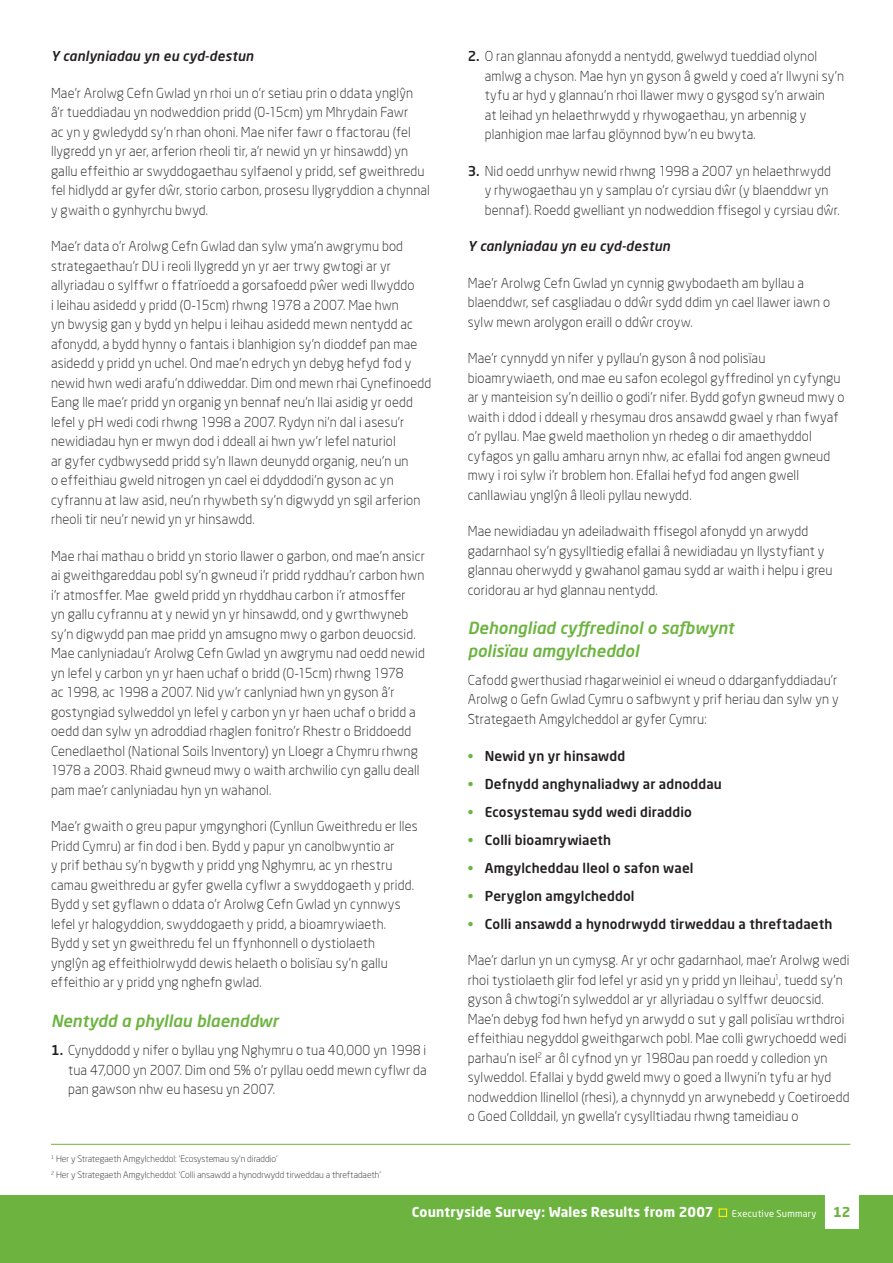
<style>
.page{position:relative;width:893px;height:1263px;background:#fff}
.page>*{position:absolute;margin:0;border:0;box-sizing:border-box;transform-origin:0 0}
.t1{font:italic 500 16.5px/22.5px "Neo Sans Std";letter-spacing:.005em;color:#6cb43f}
.t2{font:13.5px/19.5px "Neo Sans Light Welsh";letter-spacing:.01em;color:#231f20}
.t3{font:500 13.5px "Neo Sans Std";letter-spacing:.01em;color:#231f20}
.t4{font:italic 500 13.5px "Neo Sans Std";letter-spacing:.01em;color:#231f20}
.t5{font:700 13.5px "Neo Sans Std";letter-spacing:.01em;color:#fff}
.t6{font:9.3px "Neo Sans Std";letter-spacing:.025em;color:#fff}
.t7{font:300 9px/16.2px "Neo Sans Std";color:#231f20}
.s1{font-family:"Neo Sans Std";font-weight:500}
.s2{color:#6cb43f}
.s3{font-weight:700;font-size:13.5px;color:#6cb43f}
</style>
<div class="page">
<div style="left:0;top:1195px;width:893px;height:68px;background:#6cb43f"></div>
<div style="left:719px;top:1208px;width:8px;height:9px;border:1px solid #fff101"></div>
<div style="left:826px;top:1192px;width:32px;height:36px;background:#fff"></div>
<div style="left:825px;top:1191px;width:34px;height:38px;border:2px solid #fff"></div>
<hr style="left:51px;top:1144px;width:799px;height:1px;background:#6cb43f">
<p class="t4" style="left:51px;top:49px;width:204px">Y canlyniadau yn eu cyd-destun</p>
<p class="t2" style="left:51px;top:83px;width:380px">Mae’r Arolwg Cefn Gwlad yn rhoi un o’r setiau prin o ddata yngl≤n<br>â’r tueddiadau yn nodweddion pridd (0-15cm) ym Mhrydain Fawr<br>ac yn y gwledydd sy’n rhan ohoni. Mae nifer fawr o ffactorau (fel llygredd yn yr aer, arferion rheoli tir, a’r newid yn yr hinsawdd) yn gallu effeithio ar swyddogaethau sylfaenol y pridd, sef gweithredu fel hidlydd ar gyfer d$r, storio carbon, prosesu llygryddion a chynnal y gwaith o gynhyrchu bwyd.</p>
<p class="t2" style="left:51px;top:237px;width:382px">Mae’r data o’r Arolwg Cefn Gwlad dan sylw yma’n awgrymu bod strategaethau’r DU i reoli llygredd yn yr aer trwy gwtogi ar yr allyriadau o sylffwr o ffatrïoedd a gorsafoedd p$er wedi llwyddo<br>i leihau asidedd y pridd (0-15cm) rhwng 1978 a 2007. Mae hwn<br>yn bwysig gan y bydd yn helpu i leihau asidedd mewn nentydd ac afonydd, a bydd hynny o fantais i blanhigion sy’n dioddef pan mae asidedd y pridd yn uchel. Ond mae’n edrych yn debyg hefyd fod y newid hwn wedi arafu’n ddiweddar. Dim ond mewn rhai Cynefinoedd Eang lle mae’r pridd yn organig yn bennaf neu’n llai asidig yr oedd lefel y pH wedi codi rhwng 1998 a 2007. Rydyn ni’n dal i asesu’r newidiadau hyn er mwyn dod i ddeall ai hwn yw’r lefel naturiol<br>ar gyfer cydbwysedd pridd sy’n llawn deunydd organig, neu’n un<br>o effeithiau gweld nitrogen yn cael ei ddyddodi’n gyson ac yn cyfrannu at law asid, neu’n rhywbeth sy’n digwydd yn sgil arferion rheoli tir neu’r newid yn yr hinsawdd.</p>
<p class="t2" style="left:51px;top:546px;width:376px">Mae rhai mathau o bridd yn storio llawer o garbon, ond mae’n ansicr ai gweithgareddau pobl sy’n gwneud i’r pridd ryddhau’r carbon hwn i’r atmosffer. Mae gweld pridd yn rhyddhau carbon i’r atmosffer<br>yn gallu cyfrannu at y newid yn yr hinsawdd, ond y gwrthwyneb sy’n digwydd pan mae pridd yn amsugno mwy o garbon deuocsid.<br>Mae canlyniadau’r Arolwg Cefn Gwlad yn awgrymu nad oedd newid yn lefel y carbon yn yr haen uchaf o bridd (0-15cm) rhwng 1978<br>ac 1998, ac 1998 a 2007. Nid yw’r canlyniad hwn yn gyson â’r gostyngiad sylweddol yn lefel y carbon yn yr haen uchaf o bridd a oedd dan sylw yn adroddiad rhaglen fonitro’r Rhestr o Briddoedd Cenedlaethol (National Soils Inventory) yn Lloegr a Chymru rhwng 1978 a 2003. Rhaid gwneud mwy o waith archwilio cyn gallu deall pam mae’r canlyniadau hyn yn wahanol.</p>
<p class="t2" style="left:51px;top:817px;width:368px">Mae’r gwaith o greu papur ymgynghori (Cynllun Gweithredu er lles Pridd Cymru) ar fin dod i ben. Bydd y papur yn canolbwyntio ar<br>y prif bethau sy’n bygwth y pridd yng Nghymru, ac yn rhestru camau gweithredu ar gyfer gwella cyflwr a swyddogaeth y pridd.<br>Bydd y set gyflawn o ddata o’r Arolwg Cefn Gwlad yn cynnwys lefel yr halogyddion, swyddogaeth y pridd, a bioamrywiaeth.<br>Bydd y set yn gweithredu fel un ffynhonnell o dystiolaeth<br>yngl≤n ag effeithiolrwydd dewis helaeth o bolisïau sy’n gallu effeithio ar y pridd yng nghefn gwlad.</p>
<p class="t1" style="left:51px;top:1010px;width:229px">Nentydd a phyllau blaenddwr</p>
<p class="t2" style="left:68px;top:1040px;width:360px;text-align:justify;text-indent:-17px"><span class="s1">1.</span> Cynyddodd y nifer o byllau yng Nghymru o tua 40,000 yn 1998 i tua 47,000 yn 2007. Dim ond 5% o’r pyllau oedd mewn cyflwr da pan gawson nhw eu hasesu yn 2007.</p>
<p class="t7" style="left:51px;top:1151px;width:331px"><sup>1</sup> Her y Strategaeth Amgylcheddol: ‘Ecosystemau sy’n diraddio’<br><sup>2</sup> Her y Strategaeth Amgylcheddol: ‘Colli ansawdd a hynodrwydd tirweddau a threftadaeth’</p>
<p class="t2" style="left:485px;top:47px;width:361px;text-indent:-17px"><span class="s1">2.</span> O ran glannau afonydd a nentydd, gwelwyd tueddiad olynol amlwg a chyson. Mae hyn yn gyson â gweld y coed a’r llwyni sy’n tyfu ar hyd y glannau’n rhoi llawer mwy o gysgod sy’n arwain<br>at leihad yn helaethrwydd y rhywogaethau, yn arbennig y planhigion mae larfau glöynnod byw’n eu bwyta.</p>
<p class="t2" style="left:485px;top:161px;width:357px;text-indent:-17px"><span class="s1">3.</span> Nid oedd unrhyw newid rhwng 1998 a 2007 yn helaethrwydd y rhywogaethau yn y samplau o’r cyrsiau d$r (y blaenddwr yn bennaf). Roedd gwelliant yn nodweddion ffisegol y cyrsiau d$r.</p>
<p class="t4" style="left:468px;top:239px;width:204px">Y canlyniadau yn eu cyd-destun</p>
<p class="t2" style="left:468px;top:273px;width:364px">Mae’r Arolwg Cefn Gwlad yn cynnig gwybodaeth am byllau a blaenddwr, sef casgliadau o dd$r sydd ddim yn cael llawer iawn o sylw mewn arolygon eraill o dd$r croyw.</p>
<p class="t2" style="left:468px;top:349px;width:378px">Mae’r cynnydd yn nifer y pyllau’n gyson â nod polisïau bioamrywiaeth, ond mae eu safon ecolegol gyffredinol yn cyfyngu ar y manteision sy’n deillio o godi’r nifer. Bydd gofyn gwneud mwy o waith i ddod i ddeall y rhesymau dros ansawdd gwael y rhan fwyaf o’r pyllau. Mae gweld maetholion yn rhedeg o dir amaethyddol cyfagos yn gallu amharu arnyn nhw, ac efallai fod angen gwneud mwy i roi sylw i’r broblem hon. Efallai hefyd fod angen gwell canllawiau yngl≤n â lleoli pyllau newydd.</p>
<p class="t2" style="left:468px;top:522px;width:366px">Mae newidiadau yn adeiladwaith ffisegol afonydd yn arwydd gadarnhaol sy’n gysylltiedig efallai â newidiadau yn llystyfiant y glannau oherwydd y gwahanol gamau sydd ar waith i helpu i greu coridorau ar hyd glannau nentydd.</p>
<p class="t1" style="left:468px;top:617px;width:268px">Dehongliad cyffredinol o safbwynt polisïau amgylcheddol</p>
<p class="t2" style="left:468px;top:670px;width:372px;text-align:justify">Cafodd gwerthusiad rhagarweiniol ei wneud o ddarganfyddiadau’r Arolwg o Gefn Gwlad Cymru o safbwynt y prif heriau dan sylw yn y Strategaeth Amgylcheddol ar gyfer Cymru:</p>
<p class="t3" style="left:468px;top:748px;width:159px"><span class="s2">•</span> Newid yn yr hinsawdd</p>
<p class="t3" style="left:468px;top:776px;width:256px"><span class="s2">•</span> Defnydd anghynaliadwy ar adnoddau</p>
<p class="t3" style="left:468px;top:804px;width:226px"><span class="s2">•</span> Ecosystemau sydd wedi diraddio</p>
<p class="t3" style="left:468px;top:832px;width:145px"><span class="s2">•</span> Colli bioamrywiaeth</p>
<p class="t3" style="left:468px;top:860px;width:227px"><span class="s2">•</span> Amgylcheddau lleol o safon wael</p>
<p class="t3" style="left:468px;top:888px;width:168px"><span class="s2">•</span> Peryglon amgylcheddol</p>
<p class="t3" style="left:468px;top:916px;width:366px"><span class="s2">•</span> Colli ansawdd a hynodrwydd tirweddau a threftadaeth</p>
<p class="t2" style="left:468px;top:950px;width:383px">Mae’r darlun yn un cymysg. Ar yr ochr gadarnhaol, mae’r Arolwg wedi rhoi tystiolaeth glir fod lefel yr asid yn y pridd yn lleihau<sup>1</sup>, tuedd sy’n gyson â chwtogi’n sylweddol ar yr allyriadau o sylffwr deuocsid.<br>Mae’n debyg fod hwn hefyd yn arwydd o sut y gall polisïau wrthdroi effeithiau negyddol gweithgarwch pobl. Mae colli gwrychoedd wedi parhau’n isel<sup>2</sup> ar ôl cyfnod yn yr 1980au pan roedd y colledion yn sylweddol. Efallai y bydd gweld mwy o goed a llwyni’n tyfu ar hyd nodweddion llinellol (rhesi), a chynnydd yn arwynebedd y Coetiroedd o Goed Collddail, yn gwella’r cysylltiadau rhwng tameidiau o</p>
<p class="t5" style="left:412px;top:1204px;width:303px">Countryside Survey: Wales Results from 2007</p>
<p class="t6" style="left:732px;top:1208px;width:120px">Executive Summary <span class="s3">12</span></p>
</div>
